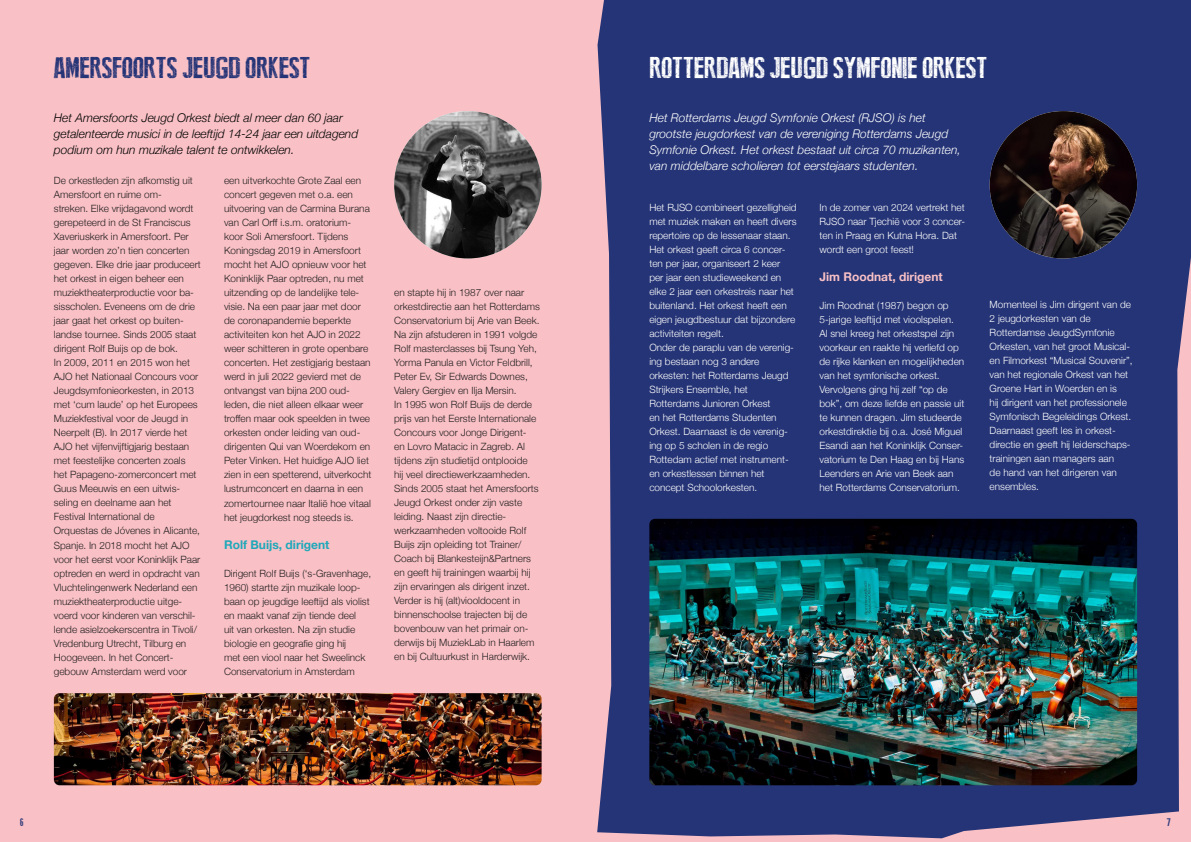
<style>
.page{position:relative;width:1191px;height:842px;background:#f9c1c6}
.page>*{position:absolute;margin:0;border:0;box-sizing:border-box;transform-origin:0 0}
.t1{font:30px "Broken Type";color:#fff}
.t2{font:30px "Broken Type";color:#253476}
.t3{font:italic 300 12px/16px "Helvetica Neue";color:#fff}
.t4{font:italic 300 12px/16px "Helvetica Neue";color:#000}
.t5{font:700 12px "Helvetica Neue";color:#f9c1c6}
.t6{font:700 12px "Helvetica Neue";color:#1ea8ba}
.t7{font:11px "Broken Type";color:#253476}
.t8{font:300 10px/14px "Helvetica Neue";color:#231f20}
.t9{font:300 10px/14px "Helvetica Neue";color:#fff}
</style>
<div class="page">
<div style="left:597px;top:0;width:594px;height:838px;background:#253476"></div>
<img style="left:394px;top:111px;width:147px;height:147px;border-radius:74px">
<img style="left:989px;top:111px;width:148px;height:147px;border-radius:74px">
<img style="left:649px;top:519px;width:488px;height:266px">
<img style="left:54px;top:693px;width:487px;height:92px">
<h1 class="t2" style="left:54px;top:53px;width:258px">AMERSFOORTS JEUGD ORKEST</h1>
<h1 class="t1" style="left:649px;top:53px;width:339px">ROTTERDAMS JEUGD SYMFONIE ORKEST</h1>
<p class="t4" style="left:54px;top:109px;width:306px">Het Amersfoorts Jeugd Orkest biedt al meer dan 60 jaar getalenteerde musici in de leeftijd 14-24 jaar een uitdagend podium om hun muzikale talent te ontwikkelen.</p>
<p class="t8" style="left:224px;top:173px;width:149px">een uitverkochte Grote Zaal een concert gegeven met o.a. een uitvoering van de Carmina Burana van Carl Orff i.s.m. oratorium&shy;koor Soli Amersfoort. Tijdens<br>Koningsdag 2019 in Amersfoort mocht het AJO opnieuw voor het<br>Koninklijk Paar optreden, nu met uitzending op de landelijke tele&shy;visie. Na een paar jaar met door de coronapandemie beperkte activiteiten kon het AJO in 2022 weer schitteren in grote openbare concerten. Het zestigjarig bestaan werd in juli 2022 gevierd met de ontvangst van bijna 200 oud&shy;leden, die niet alleen elkaar weer troffen maar ook speelden in twee orkesten onder leiding van oud&shy;dirigenten Qui van Woerdekom en<br>Peter Vinken. Het huidige AJO liet zien in een spetterend, uitverkocht lustrumconcert en daarna in een zomertournee naar Italië hoe vitaal het jeugdorkest nog steeds is.</p>
<p class="t6" style="left:224px;top:535px;width:107px">Rolf Buijs, dirigent</p>
<p class="t8" style="left:224px;top:565px;width:149px">Dirigent Rolf Buijs (‘s-Gravenhage, 1960) startte zijn muzikale loop&shy;baan op jeugdige leeftijd als violist en maakt vanaf zijn tiende deel<br>uit van orkesten. Na zijn studie biologie en geografie ging hij<br>met een viool naar het Sweelinck Conservatorium in Amsterdam</p>
<p class="t8" style="left:54px;top:173px;width:148px">De orkestleden zijn afkomstig uit<br>Amersfoort en ruime om-<br>streken. Elke vrijdagavond wordt gerepeteerd in de St Franciscus<br>Xaveriuskerk in Amersfoort. Per jaar worden zo’n tien concerten gegeven. Elke drie jaar produceert het orkest in eigen beheer een muziektheaterproductie voor ba&shy;sisscholen. Eveneens om de drie jaar gaat het orkest op buiten&shy;landse tournee. Sinds 2005 staat dirigent Rolf Buijs op de bok.<br>In 2009, 2011 en 2015 won het<br>AJO het Nationaal Concours voor<br>Jeugdsymfonieorkesten, in 2013 met ‘cum laude’ op het Europees<br>Muziekfestival voor de Jeugd in<br>Neerpelt (B). In 2017 vierde het<br>AJO het vijfenvijftigjarig bestaan met feestelijke concerten zoals het Papageno-zomerconcert met<br>Guus Meeuwis en een uitwis&shy;seling en deelname aan het<br>Festival International de<br>Orquestas de Jóvenes in Alicante,<br>Spanje. In 2018 mocht het AJO voor het eerst voor Koninklijk Paar optreden en werd in opdracht van<br>Vluchtelingenwerk Nederland een muziektheaterproductie uitge&shy;voerd voor kinderen van verschil&shy;lende asielzoekerscentra in Tivoli/<br>Vredenburg Utrecht, Tilburg en<br>Hoogeveen. In het Concert&shy;gebouw Amsterdam werd voor</p>
<p class="t8" style="left:394px;top:285px;width:147px">en stapte hij in 1987 over naar orkestdirectie aan het Rotterdams<br>Conservatorium bij Arie van Beek.<br>Na zijn afstuderen in 1991 volgde<br>Rolf masterclasses bij Tsung Yeh,<br>Yorma Panula en Victor Feldbrill,<br>Peter Ev, Sir Edwards Downes,<br>Valery Gergiev en Ilja Mersin.<br>In 1995 won Rolf Buijs de derde prijs van het Eerste Internationale<br>Concours voor Jonge Dirigent-<br>en Lovro Matacic in Zagreb. Al tijdens zijn studietijd ontplooide<br>hij veel directiewerkzaamheden.<br>Sinds 2005 staat het Amersfoorts<br>Jeugd Orkest onder zijn vaste leiding. Naast zijn directie&shy;werkzaamheden voltooide Rolf<br>Buijs zijn opleiding tot Trainer/<br>Coach bij Blankesteijn&amp;Partners en geeft hij trainingen waarbij hij zijn ervaringen als dirigent inzet.<br>Verder is hij (alt)viooldocent in binnenschoolse trajecten bij de bovenbouw van het primair on&shy;derwijs bij MuziekLab in Haarlem en bij Cultuurkust in Harderwijk.</p>
<p class="t3" style="left:649px;top:109px;width:313px">Het Rotterdams Jeugd Symfonie Orkest (RJSO) is het grootste jeugdorkest van de vereniging Rotterdams Jeugd Symfonie Orkest. Het orkest bestaat uit circa 70 muzikanten, van middelbare scholieren tot eerstejaars studenten.</p>
<p class="t9" style="left:819px;top:200px;width:147px">In de zomer van 2024 vertrekt het<br>RJSO naar Tjechië voor 3 concer&shy;ten in Praag en Kutna Hora. Dat wordt een groot feest!</p>
<p class="t5" style="left:819px;top:267px;width:125px">Jim Roodnat, dirigent</p>
<p class="t9" style="left:819px;top:298px;width:146px">Jim Roodnat (1987) begon op<br>5-jarige leeftijd met vioolspelen.<br>Al snel kreeg het orkestspel zijn voorkeur en raakte hij verliefd op de rijke klanken en mogelijkheden van het symfonische orkest.<br>Vervolgens ging hij zelf “op de bok”, om deze liefde en passie uit te kunnen dragen. Jim studeerde orkestdirektie bij o.a. José Miguel<br>Esandi aan het Koninklijk Conser&shy;vatorium te Den Haag en bij Hans<br>Leenders en Arie van Beek aan het Rotterdams Conservatorium.</p>
<p class="t9" style="left:989px;top:297px;width:145px">Momenteel is Jim dirigent van de<br>2 jeugdorkesten van de<br>Rotterdamse JeugdSymfonie<br>Orkesten, van het groot Musical&shy;en Filmorkest “Musical Souvenir”, van het regionale Orkest van het<br>Groene Hart in Woerden en is<br>hij dirigent van het professionele<br>Symfonisch Begeleidings Orkest.<br>Daarnaast geeft les in orkest&shy;directie en geeft hij leiderschaps&shy;trainingen aan managers aan<br>de hand van het dirigeren van ensembles.</p>
<p class="t9" style="left:649px;top:200px;width:149px">Het RJSO combineert gezelligheid met muziek maken en heeft divers repertoire op de lessenaar staan.<br>Het orkest geeft circa 6 concer&shy;ten per jaar, organiseert 2 keer per jaar een studieweekend en elke 2 jaar een orkestreis naar het buitenland. Het orkest heeft een eigen jeugdbestuur dat bijzondere activiteiten regelt.<br>Onder de paraplu van de verenig&shy;ing bestaan nog 3 andere orkesten: het Rotterdams Jeugd<br>Strijkers Ensemble, het<br>Rotterdams Junioren Orkest<br>en het Rotterdams Studenten<br>Orkest. Daarnaast is de verenig&shy;ing op 5 scholen in de regio<br>Rottedam actief met instrument&shy;en orkestlessen binnen het concept Schoolorkesten.</p>
<p class="t7" style="left:20px;top:817px;width:5px">6</p>
<p class="t7" style="left:1166px;top:817px;width:6px">7</p>
</div>
